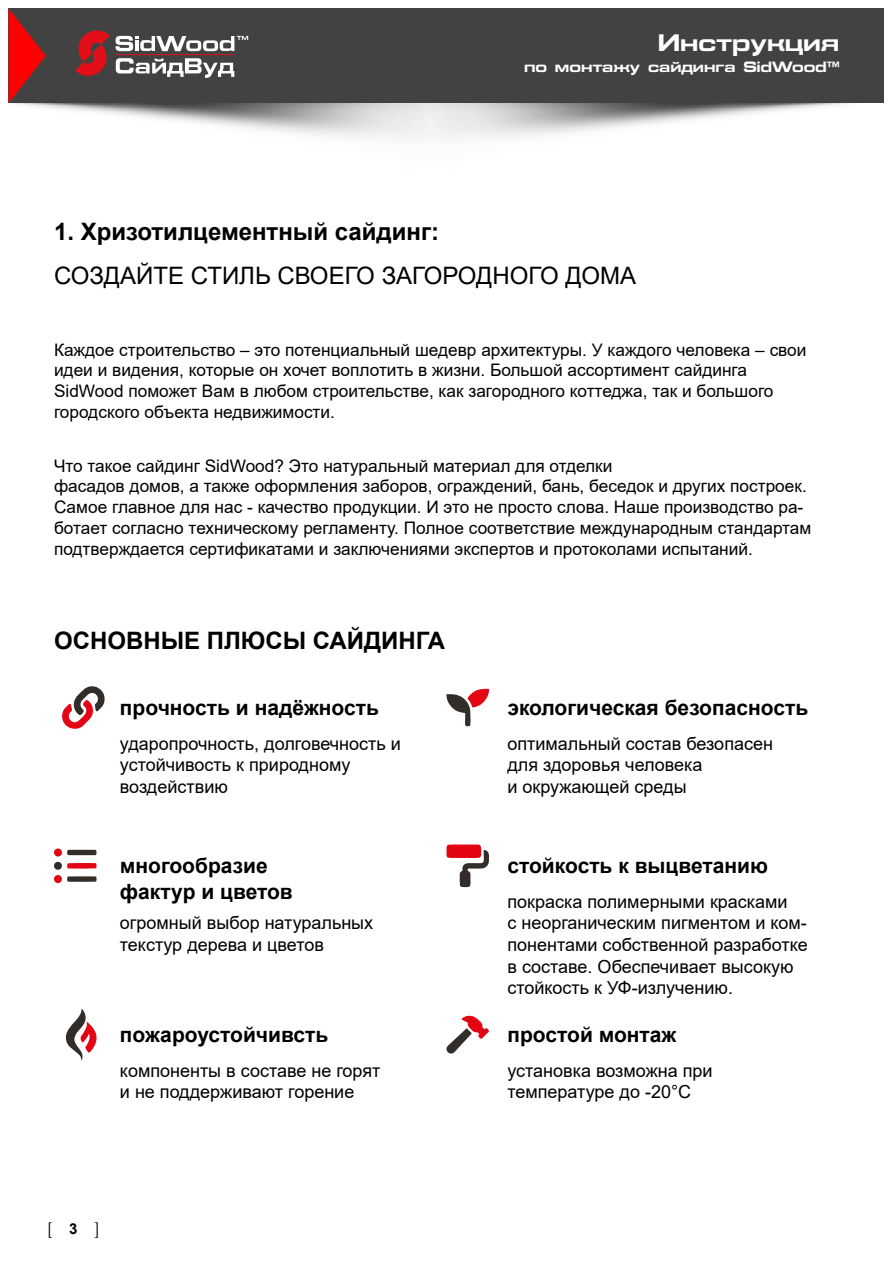
<style>
.page{position:relative;width:893px;height:1263px;background:#fff}
.page>*{position:absolute;margin:0;border:0;box-sizing:border-box;transform-origin:0 0}
.t1{font:700 24px "Arial";color:#000}
.t2{font:24px "Arial";color:#000}
.t3{font:700 24px "Eurofont Extended C";color:#fff}
.t4{font:700 21px/25.2px "Arial";color:#000}
.t5{font:18px/21.6px "Arial";color:#000}
.t6{font:18px "Minion Pro";color:#000}
.t7{font:17.25px/20.7px "Arial";color:#000}
.t8{font:700 15px "Eurofont Extended C";color:#fff}
.t9{font:700 15px "Arial";color:#000}
</style>
<div class="page">
<img style="left:10px;top:103px;width:840px;height:35px">
<div style="left:9px;top:9px;width:875px;height:94px;background:#424242"></div>
<svg style="left:9px;top:9px;width:37px;height:94px"></svg>
<svg style="left:75px;top:31px;width:173px;height:47px"></svg>
<svg style="left:54px;top:848px;width:43px;height:35px"></svg>
<svg style="left:62px;top:686px;width:43px;height:43px"></svg>
<svg style="left:65px;top:1009px;width:32px;height:52px"></svg>
<svg style="left:446px;top:689px;width:43px;height:37px"></svg>
<svg style="left:446px;top:844px;width:43px;height:44px"></svg>
<svg style="left:446px;top:1015px;width:43px;height:39px"></svg>
<h1 class="t1" style="left:54px;top:215px;width:387px">1. Хризотилцементный сайдинг:</h1>
<h1 class="t3" style="left:658px;top:34px;width:183px">Инструкция</h1>
<p class="t8" style="left:524px;top:61px;width:316px">по монтажу сайдинга SidWood™</p>
<h1 class="t2" style="left:54px;top:259px;width:584px">СОЗДАЙТЕ СТИЛЬ СВОЕГО ЗАГОРОДНОГО ДОМА</h1>
<p class="t7" style="left:54px;top:339px;width:754px">Каждое строительство – это потенциальный шедевр архитектуры. У каждого человека – свои идеи и видения, которые он хочет воплотить в жизни. Большой ассортимент сайдинга SidWood поможет Вам в любом строительстве, как загородного коттеджа, так и большого городского объекта недвижимости.</p>
<p class="t7" style="left:54px;top:455px;width:759px">Что такое сайдинг SidWood? Это натуральный материал для отделки<br>фасадов домов, а также оформления заборов, ограждений, бань, беседок и других построек.<br>Самое главное для нас - качество продукции. И это не просто слова. Наше производство ра&shy;ботает согласно техническому регламенту. Полное соответствие международным стандартам подтверждается сертификатами и заключениями экспертов и протоколами испытаний.</p>
<h1 class="t1" style="left:54px;top:624px;width:393px">ОСНОВНЫЕ ПЛЮСЫ САЙДИНГА</h1>
<p class="t4" style="left:120px;top:695px;width:261px">прочность и надёжность</p>
<p class="t4" style="left:507px;top:695px;width:302px">экологическая безопасность</p>
<p class="t5" style="left:120px;top:732px;width:282px">ударопрочность, долговечность и устойчивость к природному воздействию</p>
<p class="t5" style="left:507px;top:732px;width:267px">оптимальный состав безопасен для здоровья человека<br>и окружающей среды</p>
<p class="t4" style="left:120px;top:854px;width:174px">многообразие фактур и цветов</p>
<p class="t4" style="left:507px;top:854px;width:262px">стойкость к выцветанию</p>
<p class="t5" style="left:507px;top:890px;width:302px">покраска полимерными красками<br>с неорганическим пигментом и ком&shy;понентами собственной разработке в составе. Обеспечивает высокую стойкость к УФ-излучению.</p>
<p class="t5" style="left:120px;top:912px;width:255px">огромный выбор натуральных текстур дерева и цветов</p>
<p class="t4" style="left:120px;top:1022px;width:210px">пожароустойчивсть</p>
<p class="t4" style="left:507px;top:1022px;width:170px">простой монтаж</p>
<p class="t5" style="left:120px;top:1059px;width:262px">компоненты в составе не горят и не поддерживают горение</p>
<p class="t5" style="left:507px;top:1059px;width:207px">установка возможна при температуре до -20°С</p>
<p class="t6" style="left:47px;top:1222px;width:8px">[</p>
<p class="t6" style="left:94px;top:1222px;width:8px">]</p>
<p class="t9" style="left:69px;top:1220px;width:10px">3</p>
</div>
